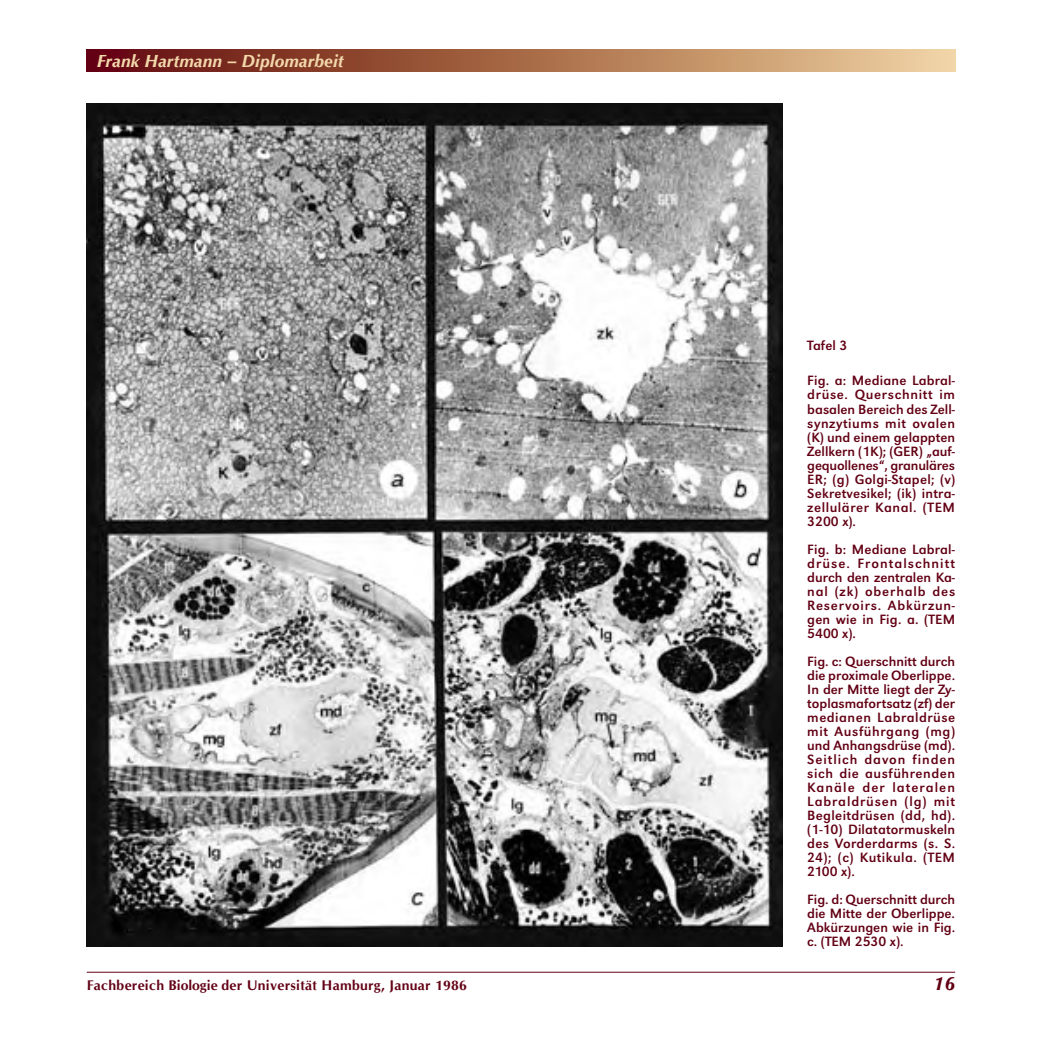
<style>
.page{position:relative;width:1042px;height:1042px;background:#fff}
.page>*{position:absolute;margin:0;border:0;box-sizing:border-box;transform-origin:0 0}
.t1{font:italic 700 19.25px "Cg Omega";color:#630014}
.t2{font:italic 700 17.5px "Cg Omega";color:#f2d7ab}
._09__Legende-deutsch{font:14px/14px "URW Grotesk T";letter-spacing:.015em;color:#630014;text-align:justify}
.t3{font:700 14px "Cg Omega";letter-spacing:.02em;color:#630014}
</style>
<div class="page">
<svg style="left:87px;top:50px;width:868px;height:21px;background:#a76b4e"></svg>
<hr style="left:87px;top:972px;width:868px;height:1px;background:#630014">
<img style="left:87px;top:103px;width:695px;height:844px">
<p class="t2" style="left:97px;top:51px;width:248px">Frank Hartmann – Diplomarbeit</p>
<p class="_09__Legende-deutsch" style="left:807px;top:338px;width:41px">Tafel 3</p>
<p class="_09__Legende-deutsch" style="left:807px;top:374px;width:149px">Fig. a: Mediane Labral&shy;drüse. Querschnitt im basalen Bereich des Zell&shy;synzytiums mit ovalen (K) und einem gelappten Zellkern (1K); (GER) „auf&shy;gequollenes“, granuläres ER; (g) Golgi-Stapel; (v)<br>Sekretvesikel; (ik) intra&shy;zellulärer Kanal. (TEM 3200 x).</p>
<p class="_09__Legende-deutsch" style="left:807px;top:542px;width:149px">Fig. b: Mediane Labral&shy;drüse. Frontalschnitt durch den zentralen Ka&shy;nal (zk) oberhalb des Reservoirs. Abkürzun&shy;gen wie in Fig. a. (TEM 5400 x).</p>
<p class="_09__Legende-deutsch" style="left:807px;top:654px;width:149px">Fig. c: Querschnitt durch die proximale Oberlippe.<br>In der Mitte liegt der Zy&shy;toplasmafortsatz (zf) der medianen Labraldrüse mit Ausführgang (mg) und Anhangsdrüse (md).<br>Seitlich davon finden sich die ausführenden Kanäle der lateralen Labraldrüsen (lg) mit Begleitdrüsen (dd, hd). (1-10) Dilatatormuskeln des Vorderdarms (s. S.<br>24); (c) Kutikula. (TEM 2100 x).</p>
<p class="_09__Legende-deutsch" style="left:807px;top:892px;width:149px">Fig. d: Querschnitt durch die Mitte der Oberlippe.<br>Abkürzungen wie in Fig. c. (TEM 2530 x).</p>
<p class="t3" style="left:87px;top:977px;width:382px">Fachbereich Biologie der Universität Hamburg, Januar 1986</p>
<h1 class="t1" style="left:933px;top:972px;width:23px">16</h1>
</div>
